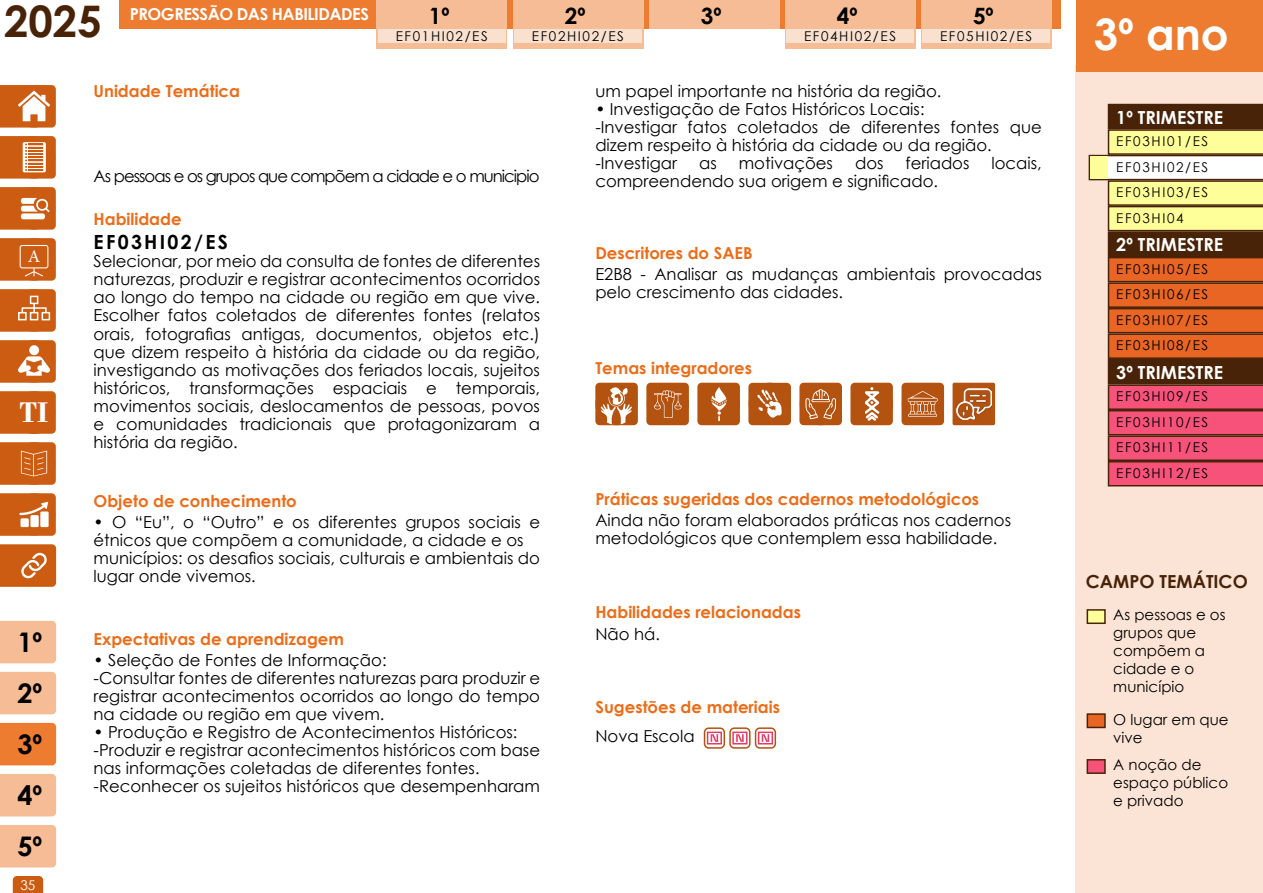
<style>
.page{position:relative;width:1263px;height:893px;background:#fff}
.page>*{position:absolute;margin:0;border:0;box-sizing:border-box;transform-origin:0 0}
.t1{font:700 43.5px "Century Gothic";color:#fff}
.t2{font:700 43.5px "Century Gothic";color:#492307}
.t3{font:700 29.85px "Bodoni";color:#fff}
.t4{font:700 27px/51px "Century Gothic";color:#000;text-align:justify}
.t5{font:700 22.5px "Century Gothic";color:#000}
.t6{font:700 19.5px "Century Gothic";letter-spacing:.12em;color:#000}
.t7{font:700 18px "Century Gothic";color:#fff}
.t8{font:700 18px "Century Gothic";color:#492307}
.t9{font:18px "Minion Pro";color:#fff}
.t10{font:16.5px/18px "Century Gothic";color:#000}
.t11{font:700 16.5px "Century Gothic";color:#eb6d19}
.t12{font:16.5px "Century Gothic";letter-spacing:-.06em;color:#000}
.t13{font:700 16.5px "Century Gothic";letter-spacing:-.03em;color:#fff}
.t14{font:15px/18px "Century Gothic";color:#000}
.t15{font:13.5px/25.5px "Century Gothic";letter-spacing:.12em;color:#000;text-align:justify}
.t16{font:13.5px "Century Gothic";color:#fff}
</style>
<div class="page">
<svg style="left:0;top:391px;width:56px;height:43px"></svg>
<div style="left:0;top:621px;width:56px;height:42px;background:#f5bc95"></div>
<div style="left:0;top:672px;width:56px;height:42px;background:#f5bc95"></div>
<div style="left:0;top:723px;width:56px;height:42px;background:#ed7c31"></div>
<div style="left:0;top:774px;width:56px;height:42px;background:#f5bc95"></div>
<div style="left:0;top:825px;width:56px;height:42px;background:#f5bc95"></div>
<svg style="left:13px;top:876px;width:30px;height:17px"></svg>
<div style="left:1075px;top:65px;width:188px;height:828px;background:#fbe4d5"></div>
<div style="left:1076px;top:0;width:187px;height:72px;background:#ed7c31"></div>
<div style="left:1086px;top:609px;width:20px;height:15px;background:#ff9;border:2px solid #492307"></div>
<div style="left:1086px;top:713px;width:20px;height:15px;background:#e86524;border:2px solid #492307"></div>
<div style="left:1086px;top:759px;width:20px;height:15px;background:#f7537a;border:2px solid #492307"></div>
<div style="left:119px;top:0;width:942px;height:29px;background:#ed7c31"></div>
<div style="left:921px;top:0;width:130px;height:29px;background:#f5bc95"></div>
<div style="left:785px;top:0;width:130px;height:29px;background:#f5bc95"></div>
<div style="left:649px;top:0;width:130px;height:29px;background:#f5bc95"></div>
<div style="left:513px;top:0;width:130px;height:29px;background:#f5bc95"></div>
<div style="left:377px;top:0;width:130px;height:29px;background:#f5bc95"></div>
<svg style="left:0;top:85px;width:56px;height:43px"></svg>
<svg style="left:0;top:136px;width:56px;height:43px;background:#d4783b"></svg>
<svg style="left:0;top:187px;width:56px;height:43px;background:#d47639"></svg>
<svg style="left:0;top:238px;width:56px;height:43px;background:#cf6722"></svg>
<svg style="left:0;top:289px;width:56px;height:43px;background:#d16d2c"></svg>
<svg style="left:0;top:340px;width:56px;height:43px;background:#d5793c"></svg>
<svg style="left:0;top:493px;width:56px;height:43px;background:#d4783b"></svg>
<div style="left:13px;top:391px;width:42px;height:43px;background:#cc5c12;border-radius:50%"></div>
<svg style="left:0;top:442px;width:56px;height:43px;background:#cf6620"></svg>
<svg style="left:0;top:544px;width:56px;height:43px;background:#d06b28"></svg>
<div style="left:704px;top:727px;width:21px;height:22px;border:2px solid #b45210;border-radius:4px"></div>
<svg style="left:711px;top:735px;width:7px;height:6px"></svg>
<div style="left:707px;top:732px;width:15px;height:12px;border:2px solid #e83966"></div>
<div style="left:729px;top:727px;width:21px;height:22px;border:2px solid #b45210;border-radius:4px"></div>
<svg style="left:736px;top:735px;width:8px;height:6px"></svg>
<div style="left:732px;top:732px;width:15px;height:12px;border:2px solid #e83966"></div>
<div style="left:755px;top:727px;width:21px;height:22px;border:2px solid #b45210;border-radius:4px"></div>
<svg style="left:762px;top:735px;width:7px;height:6px"></svg>
<div style="left:758px;top:732px;width:15px;height:12px;border:2px solid #e83966"></div>
<svg style="left:1089px;top:104px;width:174px;height:382px;background:#c87d5f"></svg>
<div style="left:1090px;top:156px;width:18px;height:23px;background:#ff9"></div>
<div style="left:921px;top:27px;width:130px;height:22px;background:#f5bc95"></div>
<div style="left:377px;top:27px;width:130px;height:22px;background:#f5bc95"></div>
<div style="left:922px;top:29px;width:128px;height:14px;background:#fae0ce"></div>
<div style="left:378px;top:29px;width:128px;height:14px;background:#fae0ce"></div>
<div style="left:785px;top:27px;width:130px;height:22px;background:#f5bc95"></div>
<div style="left:513px;top:27px;width:130px;height:22px;background:#f5bc95"></div>
<div style="left:786px;top:29px;width:128px;height:14px;background:#fae0ce"></div>
<div style="left:514px;top:29px;width:128px;height:14px;background:#fae0ce"></div>
<div style="left:595px;top:383px;width:43px;height:42px;background:#bd672d;border-radius:4px"></div>
<svg style="left:595px;top:383px;width:42px;height:42px;background:#c67d4c"></svg>
<div style="left:646px;top:383px;width:43px;height:42px;background:#b45210;border-radius:4px"></div>
<svg style="left:653px;top:390px;width:29px;height:28px"></svg>
<div style="left:697px;top:383px;width:43px;height:42px;background:#b45210;border-radius:4px"></div>
<svg style="left:711px;top:387px;width:16px;height:34px"></svg>
<div style="left:748px;top:383px;width:43px;height:42px;background:#b45210;border-radius:4px"></div>
<svg style="left:757px;top:389px;width:25px;height:29px"></svg>
<div style="left:799px;top:383px;width:43px;height:42px;background:#b45210;border-radius:4px"></div>
<svg style="left:805px;top:389px;width:31px;height:30px"></svg>
<div style="left:850px;top:383px;width:43px;height:42px;background:#b45210;border-radius:4px"></div>
<svg style="left:864px;top:387px;width:16px;height:34px"></svg>
<div style="left:901px;top:383px;width:43px;height:42px;background:#b45210;border-radius:4px"></div>
<svg style="left:907px;top:391px;width:31px;height:26px"></svg>
<div style="left:952px;top:383px;width:43px;height:42px;background:#b45210;border-radius:2px"></div>
<img style="left:956px;top:389px;width:35px;height:30px">
<h1 class="t2" style="left:4px;top:-12px;width:99px">2025</h1>
<p class="t13" style="left:130px;top:2px;width:241px">PROGRESSÃO DAS HABILIDADES</p>
<h3 class="t5" style="left:429px;top:-1px;width:22px">1º</h3>
<h3 class="t5" style="left:565px;top:-1px;width:22px">2º</h3>
<h3 class="t5" style="left:701px;top:-1px;width:22px">3º</h3>
<h3 class="t5" style="left:837px;top:-1px;width:22px">4º</h3>
<h3 class="t5" style="left:973px;top:-1px;width:22px">5º</h3>
<p class="t15" style="left:396px;top:23px;width:94px">EF01HI02/ES</p>
<p class="t15" style="left:532px;top:23px;width:94px">EF02HI02/ES</p>
<p class="t15" style="left:804px;top:23px;width:94px">EF04HI02/ES</p>
<p class="t15" style="left:940px;top:23px;width:94px">EF05HI02/ES</p>
<p class="t9" style="left:28px;top:244px;width:14px">A</p>
<h2 class="t3" style="left:19px;top:395px;width:30px">TI</h2>
<h3 class="t4" style="left:17px;top:616px;width:26px">1º 2º 3º 4º 5º</h3>
<p class="t16" style="left:20px;top:875px;width:16px">35</p>
<p class="t11" style="left:94px;top:79px;width:148px">Unidade Temática</p>
<p class="t12" style="left:94px;top:165px;width:448px">As pessoas e os grupos que compõem a cidade e o municipio</p>
<p class="t11" style="left:94px;top:206px;width:90px">Habilidade</p>
<p class="t6" style="left:94px;top:227px;width:136px">EF03HI02/ES</p>
<p class="t10" style="left:94px;top:252px;width:448px;text-align:justify">Selecionar, por meio da consulta de fontes de diferentes naturezas, produzir e registrar acontecimentos ocorridos ao longo do tempo na cidade ou região em que vive.<br>Escolher fatos coletados de diferentes fontes (relatos orais, fotografias antigas, documentos, objetos etc.) que dizem respeito à história da cidade ou da região, investigando as motivações dos feriados locais, sujeitos históricos, transformações espaciais e temporais, movimentos sociais, deslocamentos de pessoas, povos e comunidades tradicionais que protagonizaram a história da região.</p>
<p class="t11" style="left:94px;top:488px;width:205px">Objeto de conhecimento</p>
<p class="t10" style="left:94px;top:513px;width:448px">• O “Eu”, o “Outro” e os diferentes grupos sociais e étnicos que compõem a comunidade, a cidade e os municípios: os desafios sociais, culturais e ambientais do lugar onde vivemos.</p>
<p class="t11" style="left:94px;top:626px;width:252px">Expectativas de aprendizagem</p>
<p class="t10" style="left:94px;top:651px;width:448px">• Seleção de Fontes de Informação:<br>-Consultar fontes de diferentes naturezas para produzir e registrar acontecimentos ocorridos ao longo do tempo na cidade ou região em que vivem.</p>
<p class="t10" style="left:94px;top:723px;width:448px">• Produção e Registro de Acontecimentos Históricos: -Produzir e registrar acontecimentos históricos com base nas informações coletadas de diferentes fontes. -Reconhecer os sujeitos históricos que desempenharam</p>
<p class="t10" style="left:595px;top:82px;width:348px">um papel importante na história da região.</p>
<p class="t10" style="left:595px;top:100px;width:448px">• Investigação de Fatos Históricos Locais:<br>-Investigar fatos coletados de diferentes fontes que dizem respeito à história da cidade ou da região. -Investigar</p>
<p class="t10" style="left:699px;top:154px;width:19px">as</p>
<p class="t10" style="left:739px;top:154px;width:96px">motivações</p>
<p class="t10" style="left:855px;top:154px;width:30px">dos</p>
<p class="t10" style="left:905px;top:154px;width:65px">feriados</p>
<p class="t10" style="left:991px;top:154px;width:52px">locais,</p>
<p class="t10" style="left:595px;top:172px;width:344px">compreendendo sua origem e significado.</p>
<p class="t11" style="left:595px;top:240px;width:159px">Descritores do SAEB</p>
<p class="t10" style="left:595px;top:265px;width:448px">E2B8 - Analisar as mudanças ambientais provocadas pelo crescimento das cidades.</p>
<p class="t11" style="left:595px;top:355px;width:158px">Temas integradores</p>
<p class="t11" style="left:595px;top:486px;width:385px">Práticas sugeridas dos cadernos metodológicos</p>
<p class="t10" style="left:595px;top:511px;width:417px">Ainda não foram elaborados práticas nos cadernos metodológicos que contemplem essa habilidade.</p>
<p class="t11" style="left:595px;top:600px;width:207px">Habilidades relacionadas</p>
<p class="t10" style="left:595px;top:624px;width:66px">Não há.</p>
<p class="t11" style="left:595px;top:694px;width:186px">Sugestões de materiais</p>
<p class="t10" style="left:595px;top:727px;width:101px">Nova Escola</p>
<h1 class="t1" style="left:1094px;top:1px;width:136px">3º ano</h1>
<p class="t7" style="left:1116px;top:104px;width:108px">1º TRIMESTRE</p>
<p class="t15" style="left:1116px;top:128px;width:94px">EF03HI01/ES EF03HI02/ES EF03HI03/ES EF03HI04</p>
<p class="t7" style="left:1116px;top:231px;width:108px">2º TRIMESTRE</p>
<p class="t15" style="left:1116px;top:256px;width:94px">EF03HI05/ES EF03HI06/ES EF03HI07/ES EF03HI08/ES</p>
<p class="t15" style="left:1116px;top:383px;width:94px">EF03HI09/ES EF03HI10/ES EF03HI11/ES EF03HI12/ES</p>
<p class="t7" style="left:1116px;top:359px;width:108px">3º TRIMESTRE</p>
<p class="t8" style="left:1086px;top:568px;width:163px">CAMPO TEMÁTICO</p>
<p class="t14" style="left:1113px;top:606px;width:114px">As pessoas e os grupos que compõem a cidade e o município</p>
<p class="t14" style="left:1113px;top:710px;width:117px">O lugar em que vive</p>
<p class="t14" style="left:1113px;top:756px;width:116px">A noção de espaço público e privado</p>
</div>
